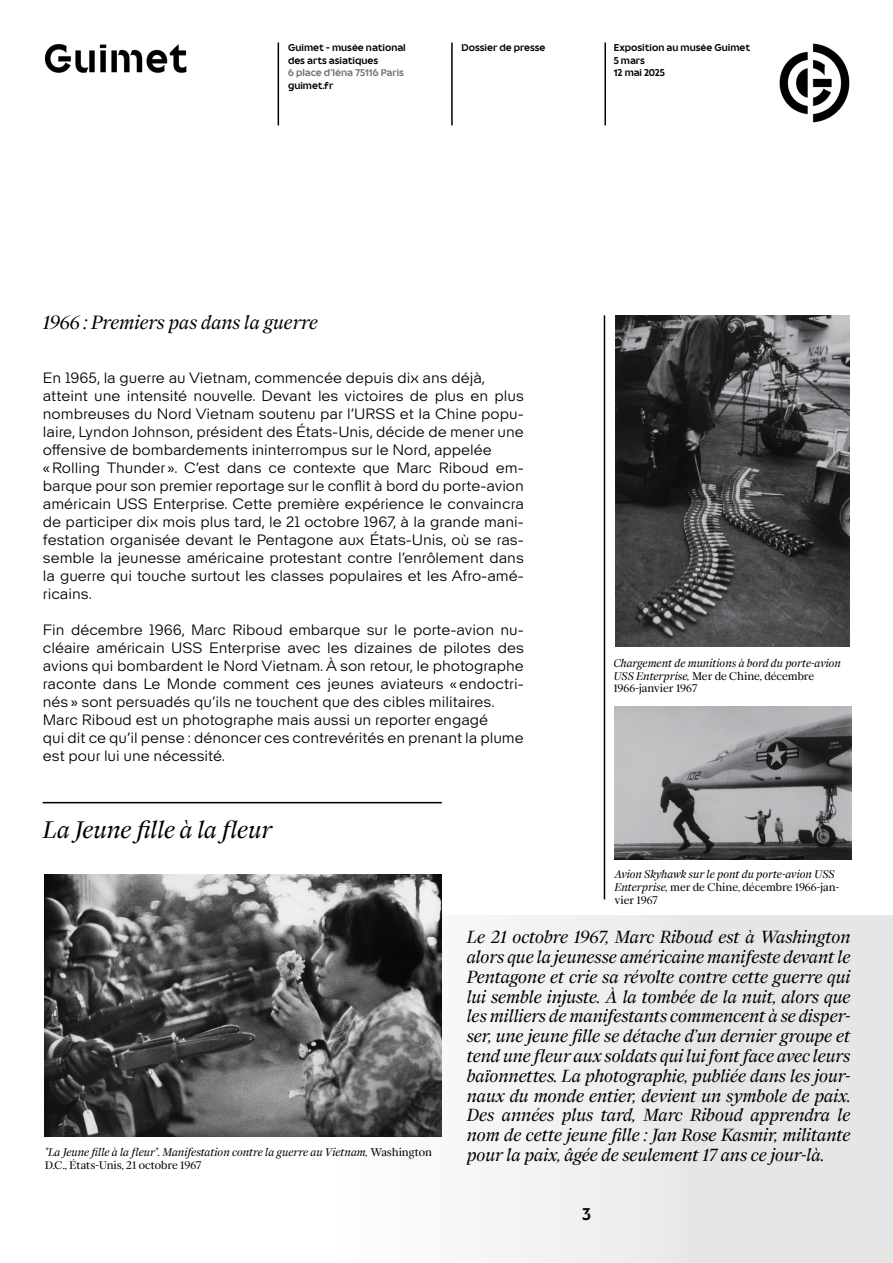
<style>
.page{position:relative;width:893px;height:1263px;background:#fff}
.page>*{position:absolute;margin:0;border:0;box-sizing:border-box;transform-origin:0 0}
.t1{font:italic 22.5px "ES Face";color:#000}
.t2{font:italic 18px "ES Face";color:#000}
.t3{font:18px "Guimet 09 01 25 Bold";color:#000}
.t4{font:italic 16.5px/19.8px "ES Face";color:#000;text-align:justify}
.t5{font:300 15px/18px "Citizen Grotesk";color:#000}
.t6{font:italic 10.5px/12.6px "ES Face";color:#000}
.t7{font:10.5px/12.6px "Guimet 09 01 25 Bold";color:#000}
.t8{font:10.5px "Guimet 09 01 25 Bold";color:#717275}
.s1{font-style:normal}
</style>
<div class="page">
<img style="left:44px;top:43px;width:143px;height:30px">
<hr style="left:278px;top:43px;width:1px;height:82px;background:#000">
<img style="left:779px;top:43px;width:71px;height:80px">
<hr style="left:451px;top:43px;width:2px;height:82px;background:#000">
<hr style="left:604px;top:43px;width:2px;height:82px;background:#000">
<div style="left:0;top:915px;width:893px;height:348px;background:linear-gradient(to right,#fff,#e5e5e5)"></div>
<hr style="left:604px;top:315px;width:1px;height:584px;background:#000">
<img style="left:614px;top:707px;width:237px;height:153px">
<img style="left:45px;top:874px;width:397px;height:262px">
<img style="left:615px;top:315px;width:234px;height:332px">
<hr style="left:43px;top:802px;width:399px;height:1px;background:#000">
<p class="t7" style="left:288px;top:41px;width:119px">Guimet - musée national des arts asiatiques</p>
<p class="t8" style="left:288px;top:67px;width:117px">6 place d’Iéna 75116 Paris</p>
<p class="t7" style="left:288px;top:79px;width:47px">guimet.fr</p>
<p class="t7" style="left:461px;top:41px;width:86px">Dossier de presse</p>
<p class="t7" style="left:614px;top:41px;width:138px">Exposition au musée Guimet<br>5 mars<br>12 mai 2025</p>
<p class="t2" style="left:43px;top:308px;width:276px">1966 : Premiers pas dans la guerre</p>
<p class="t5" style="left:43px;top:368px;width:483px">En 1965, la guerre au Vietnam, commencée depuis dix ans déjà, atteint une intensité nouvelle. Devant les victoires de plus en plus nombreuses du Nord Vietnam soutenu par l’URSS et la Chine popu&shy;laire, Lyndon Johnson, président des États-Unis, décide de mener une offensive de bombardements ininterrompus sur le Nord, appelée<br>« Rolling Thunder ». C’est dans ce contexte que Marc Riboud em&shy;barque pour son premier reportage sur le conflit à bord du porte-avion américain USS Enterprise. Cette première expérience le convaincra de participer dix mois plus tard, le 21 octobre 1967, à la grande mani&shy;festation organisée devant le Pentagone aux États-Unis, où se ras&shy;semble la jeunesse américaine protestant contre l’enrôlement dans la guerre qui touche surtout les classes populaires et les Afro-amé&shy;ricains.</p>
<p class="t5" style="left:43px;top:620px;width:482px">Fin décembre 1966, Marc Riboud embarque sur le porte-avion nu&shy;cléaire américain USS Enterprise avec les dizaines de pilotes des avions qui bombardent le Nord Vietnam. À son retour, le photographe raconte dans Le Monde comment ces jeunes aviateurs « endoctri&shy;nés » sont persuadés qu’ils ne touchent que des cibles militaires.<br>Marc Riboud est un photographe mais aussi un reporter engagé<br>qui dit ce qu’il pense : dénoncer ces contrevérités en prenant la plume est pour lui une nécessité.</p>
<h1 class="t1" style="left:43px;top:813px;width:231px">La Jeune fille à la fleur</h1>
<p class="t6" style="left:613px;top:656px;width:229px">Chargement de munitions à bord du porte-avion<br>USS Enterprise, <span class="s1">Mer de Chine, décembre<br>1966-janvier 1967</span></p>
<p class="t6" style="left:614px;top:867px;width:226px">Avion Skyhawk sur le pont du porte-avion USS<br>Enterprise, <span class="s1">mer de Chine, décembre 1966-jan&shy;vier 1967</span></p>
<p class="t6" style="left:45px;top:1145px;width:389px">"La Jeune fille à la fleur". Manifestation contre la guerre au Vietnam, <span class="s1">Washington<br>D.C., États-Unis, 21 octobre 1967</span></p>
<p class="t4" style="left:467px;top:926px;width:385px">Le 21 octobre 1967, Marc Riboud est à Washington alors que la jeunesse américaine manifeste devant le Pentagone et crie sa révolte contre cette guerre qui lui semble injuste. À la tombée de la nuit, alors que les milliers de manifestants commencent à se disper&shy;ser, une jeune fille se détache d’un dernier groupe et tend une fleur aux soldats qui lui font face avec leurs baïonnettes. La photographie, publiée dans les jour&shy;naux du monde entier, devient un symbole de paix.<br>Des années plus tard, Marc Riboud apprendra le nom de cette jeune fille : Jan Rose Kasmir, militante pour la paix, âgée de seulement 17 ans ce jour-là.</p>
<p class="t3" style="left:582px;top:1203px;width:10px">3</p>
</div>
